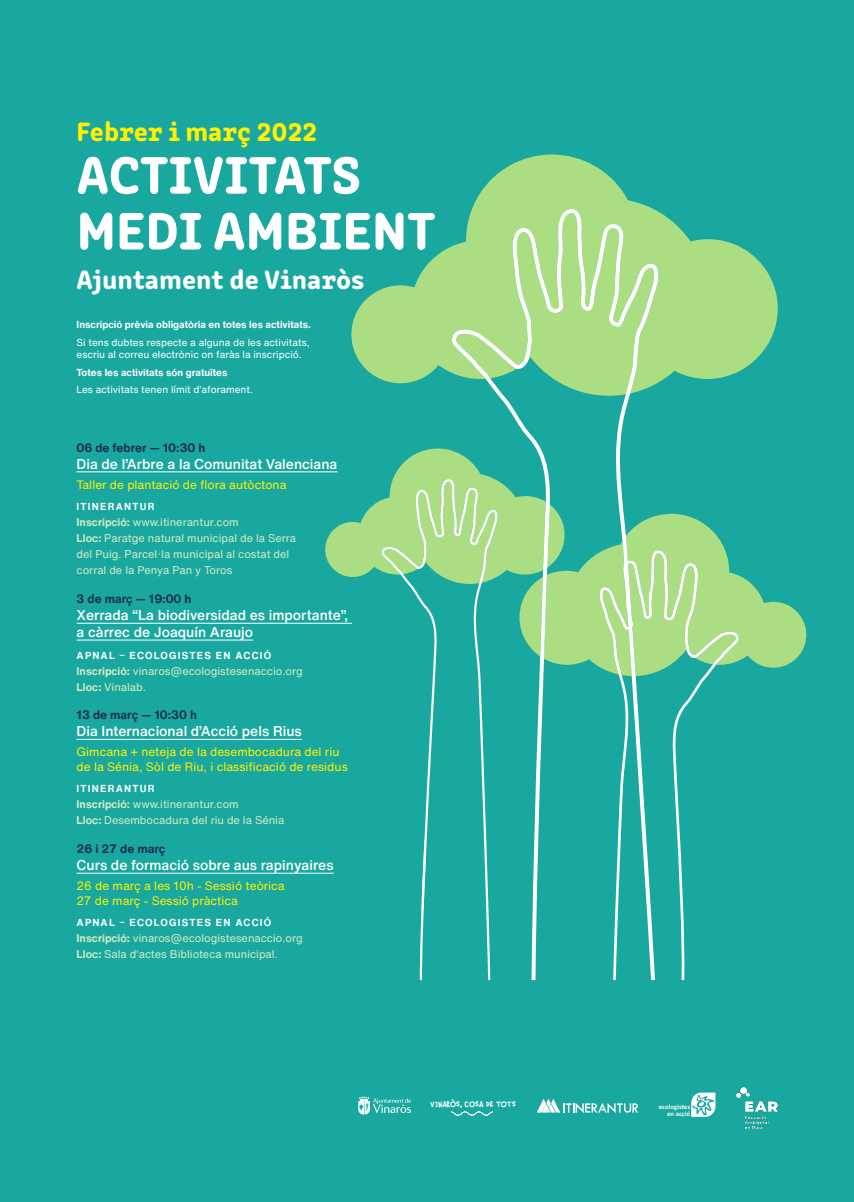
<style>
.page{position:relative;width:854px;height:1202px;background:#fff}
.page>*{position:absolute;margin:0;border:0;box-sizing:border-box;transform-origin:0 0}
.t1{font:53.6px/55.8px "Clone Rounded Eb";color:#fff}
.t2{font:27px "Clone Rounded Eb";color:#fff}
.t3{font:27px "Clone Rounded Eb";color:#fff101}
.t4{font:500 14px/16.8px "Helvetica Now Text";color:#fff}
.t5{font:12px/14.4px "Helvetica Now Text";color:#fff101}
.t6{font:700 12px "Helvetica Now Text";color:#1e2f50}
.t7{font:11px/16px "Helvetica Now Text";color:#d6ebc2}
.t8{font:10px/12px "Helvetica Now Text";color:#fff}
.t9{font:700 10px "Helvetica Now Text";color:#fff}
.t10{font:700 10px "Helvetica Now Text";letter-spacing:.12em;color:#fff}
.t11{font:700 8.8px "Chauncy Pro";color:#fff}
.t12{font:700 6.8px/6.3px "Calibri";color:#fcfcfc;text-align:right}
.s1{font-weight:700}
</style>
<div class="page">
<div style="left:0;top:0;width:853px;height:1202px;background:#19a89f"></div>
<svg style="left:358px;top:1096px;width:53px;height:19px"></svg>
<img style="left:451px;top:1111px;width:41px;height:4px">
<svg style="left:536px;top:1099px;width:102px;height:14px"></svg>
<svg style="left:691px;top:1092px;width:24px;height:25px"></svg>
<img style="left:736px;top:1087px;width:41px;height:41px">
<hr style="left:77px;top:471px;width:260px;height:1px;background:#fff">
<hr style="left:77px;top:623px;width:275px;height:1px;background:#fff">
<hr style="left:77px;top:640px;width:176px;height:1px;background:#fff">
<hr style="left:77px;top:739px;width:225px;height:1px;background:#fff">
<hr style="left:77px;top:873px;width:256px;height:1px;background:#fff">
<svg style="left:672px;top:676px;width:36px;height:304px"></svg>
<svg style="left:499px;top:396px;width:156px;height:584px"></svg>
<svg style="left:351px;top:154px;width:427px;height:242px"></svg>
<svg style="left:449px;top:209px;width:210px;height:185px;background:#a7dc91"></svg>
<svg style="left:419px;top:676px;width:72px;height:304px"></svg>
<svg style="left:321px;top:449px;width:486px;height:227px"></svg>
<svg style="left:421px;top:839px;width:5px;height:71px"></svg>
<h2 class="t3" style="left:77px;top:109px;width:242px">Febrer i març 2022</h2>
<h1 class="t1" style="left:77px;top:142px;width:360px">ACTIVITATS<br>MEDI AMBIENT</h1>
<h2 class="t2" style="left:77px;top:257px;width:289px">Ajuntament de Vinaròs</h2>
<p class="t9" style="left:77px;top:317px;width:236px">Inscripció prèvia obligatòria en totes les activitats.</p>
<p class="t8" style="left:77px;top:336px;width:234px">Si tens dubtes respecte a alguna de les activitats, escriu al correu electrònic on faràs la inscripció.</p>
<p class="t9" style="left:77px;top:364px;width:152px">Totes les activitats són gratuïtes</p>
<p class="t8" style="left:77px;top:383px;width:178px">Les activitats tenen límit d’aforament.</p>
<p class="t6" style="left:77px;top:438px;width:130px">06 de febrer — 10:30 h</p>
<p class="t4" style="left:77px;top:455px;width:262px">Dia de l’Arbre a la Comunitat Valenciana</p>
<p class="t5" style="left:77px;top:477px;width:211px">Taller de plantació de flora autòctona</p>
<p class="t10" style="left:77px;top:499px;width:79px">ITINERANTUR</p>
<p class="t7" style="left:77px;top:514px;width:221px"><span class="s1">Inscripció:</span> www.itinerantur.com<br><span class="s1">Lloc:</span> Paratge natural municipal de la Serra del Puig. Parcel·la municipal al costat del corral de la Penya Pan y Toros</p>
<p class="t6" style="left:77px;top:590px;width:116px">3 de març — 19:00 h</p>
<p class="t4" style="left:77px;top:606px;width:273px">Xerrada “La biodiversidad es importante”, a càrrec de Joaquín Araujo</p>
<p class="t10" style="left:77px;top:647px;width:196px">APNAL – ECOLOGISTES EN ACCIÓ</p>
<p class="t7" style="left:77px;top:662px;width:228px"><span class="s1">Inscripció:</span> vinaros@ecologistesenaccio.org<br><span class="s1">Lloc:</span> Vinalab.</p>
<p class="t6" style="left:77px;top:706px;width:122px">13 de març — 10:30 h</p>
<p class="t4" style="left:77px;top:722px;width:227px">Dia Internacional d’Acció pels Rius</p>
<p class="t5" style="left:77px;top:744px;width:272px">Gimcana + neteja de la desembocadura del riu de la Sénia, Sòl de Riu, i classificació de residus</p>
<p class="t10" style="left:77px;top:781px;width:79px">ITINERANTUR</p>
<p class="t7" style="left:77px;top:796px;width:209px"><span class="s1">Inscripció:</span> www.itinerantur.com<br><span class="s1">Lloc:</span> Desembocadura del riu de la Sénia</p>
<p class="t6" style="left:77px;top:840px;width:90px">26 i 27 de març</p>
<p class="t4" style="left:77px;top:856px;width:258px">Curs de formació sobre aus rapinyaires</p>
<p class="t5" style="left:77px;top:878px;width:210px">26 de març a les 10h - Sessió teòrica<br>27 de març - Sessió pràctica</p>
<p class="t10" style="left:77px;top:915px;width:196px">APNAL – ECOLOGISTES EN ACCIÓ</p>
<p class="t7" style="left:77px;top:930px;width:228px"><span class="s1">Inscripció:</span> vinaros@ecologistesenaccio.org<br><span class="s1">Lloc:</span> Sala d’actes Biblioteca municipal.</p>
<p class="t11" style="left:430px;top:1099px;width:87px">VINARÒS, COSA DE TOTS</p>
<p class="t12" style="left:658px;top:1104px;width:33px">ecologistes en acció</p>
</div>
